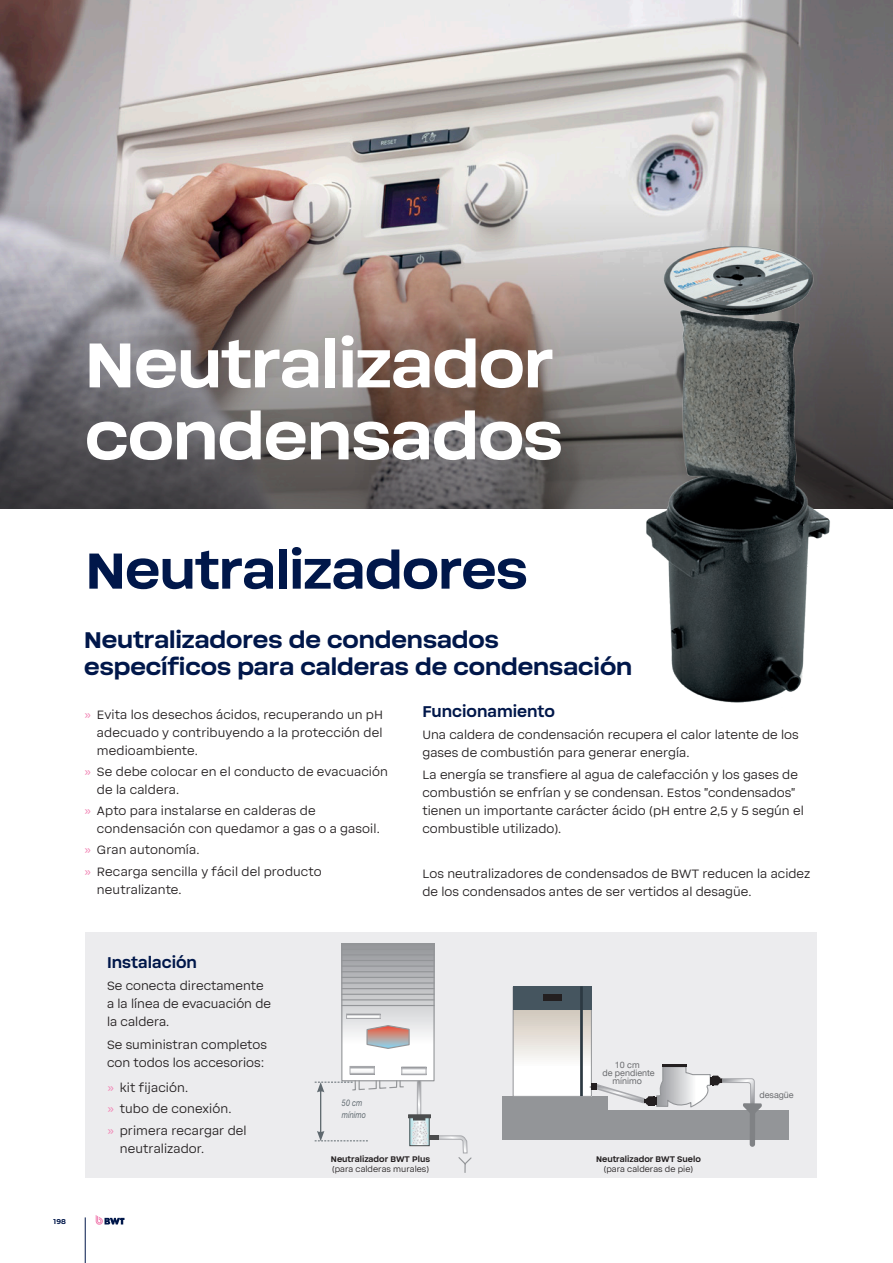
<style>
.page{position:relative;width:893px;height:1263px;background:#fff}
.page>*{position:absolute;margin:0;border:0;box-sizing:border-box;transform-origin:0 0}
.t1{font:67.5px/72px "BWT Soliden Bold Head";letter-spacing:-.01em;color:#fff}
.t2{font:54px "BWT Soliden Bold Head";letter-spacing:-.01em;color:#00174a}
.t3{font:24px/27px "BWT Soliden Bold Head";letter-spacing:-.005em;color:#00174a}
.t4{font:16.5px "BWT Soliden Bold Text";letter-spacing:-.005em;color:#00174a}
.t5{font:12.75px/18px "BWT Soliden Regular Text";color:#231f20}
.t6{font:italic 9.15px/12.1px "Helvetica Neue LT Std";color:#5f696f;scale:.8 1}
.t7{font:9px/8.1px "Helvetica Neue";color:#6c6d70;text-align:center}
.t8{font:8.7px "BWT Soliden Bold Text";color:#231f20}
.t9{font:8.7px "BWT Soliden Regular Text";color:#231f20}
.t10{font:7.5px "BWT Soliden Bold Text";color:#00174a}
.s1{color:#f287b6}
</style>
<div class="page">
<img style="left:0;top:0;width:893px;height:177px">
<svg style="left:0;top:177px;width:893px;height:331px;background:#8b8180"></svg>
<div style="left:85px;top:933px;width:731px;height:245px;background:#ececee"></div>
<img style="left:603px;top:230px;width:278px;height:473px">
<div style="left:502px;top:1096px;width:106px;height:40px;background:#939598"></div>
<div style="left:502px;top:1110px;width:286px;height:29px;background:#939598"></div>
<svg style="left:515px;top:1010px;width:75px;height:85px"></svg>
<div style="left:513px;top:986px;width:79px;height:111px;border:1px solid #939598"></div>
<div style="left:750px;top:1109px;width:5px;height:38px;background:#808285;border-radius:3px"></div>
<svg style="left:584px;top:1065px;width:178px;height:48px"></svg>
<hr style="left:662px;top:1064px;width:24px;height:3px;background:#231f20">
<div style="left:513px;top:986px;width:79px;height:24px;background:#45555f"></div>
<hr style="left:580px;top:986px;width:3px;height:110px;background:#2c3942">
<div style="left:543px;top:994px;width:18px;height:7px;background:#231f20"></div>
<div style="left:591px;top:1083px;width:6px;height:7px;background:#231f20"></div>
<svg style="left:343px;top:945px;width:90px;height:75px;background:#b9babd"></svg>
<div style="left:341px;top:943px;width:94px;height:138px;border:1px solid #939598"></div>
<hr style="left:342px;top:949px;width:92px;height:1px;background:#939598">
<hr style="left:342px;top:954px;width:92px;height:1px;background:#939598">
<hr style="left:342px;top:960px;width:92px;height:1px;background:#939598">
<hr style="left:342px;top:965px;width:92px;height:2px;background:#939598">
<hr style="left:342px;top:971px;width:92px;height:1px;background:#939598">
<hr style="left:342px;top:977px;width:92px;height:1px;background:#939598">
<hr style="left:342px;top:982px;width:92px;height:1px;background:#939598">
<hr style="left:342px;top:988px;width:92px;height:1px;background:#939598">
<hr style="left:342px;top:994px;width:92px;height:1px;background:#939598">
<hr style="left:342px;top:999px;width:92px;height:1px;background:#939598">
<hr style="left:342px;top:1005px;width:92px;height:1px;background:#939598">
<svg style="left:348px;top:1015px;width:31px;height:2px"></svg>
<div style="left:346px;top:1013px;width:35px;height:6px;border:1px solid #a8a9ad"></div>
<svg style="left:315px;top:1024px;width:157px;height:149px"></svg>
<hr style="left:85px;top:1217px;width:1px;height:46px;background:#00174a">
<svg style="left:96px;top:1215px;width:28px;height:10px"></svg>
<h1 class="t1" style="left:85px;top:327px;width:479px">Neutralizador condensados</h1>
<h2 class="t2" style="left:86px;top:538px;width:444px">Neutralizadores</h2>
<h3 class="t3" style="left:84px;top:626px;width:550px">Neutralizadores de condensados específicos para calderas de condensación</h3>
<p class="t5" style="left:97px;top:705px;width:288px;text-align:justify;text-indent:-13px"><span class="s1">»</span> Evita los desechos ácidos, recuperando un pH adecuado y contribuyendo a la protección del medioambiente.</p>
<p class="t5" style="left:97px;top:762px;width:292px;text-indent:-13px"><span class="s1">»</span> Se debe colocar en el conducto de evacuación de la caldera.</p>
<p class="t5" style="left:97px;top:802px;width:284px;text-indent:-13px"><span class="s1">»</span> Apto para instalarse en calderas de condensación con quedamor a gas o a gasoil.</p>
<p class="t5" style="left:84px;top:839px;width:239px;line-height:21.1px"><span class="s1">»</span> Gran autonomía.<br><span class="s1">»</span> Recarga sencilla y fácil del producto</p>
<p class="t5" style="left:97px;top:880px;width:86px">neutralizante.</p>
<p class="t4" style="left:422px;top:701px;width:134px">Funcionamiento</p>
<p class="t5" style="left:422px;top:725px;width:378px">Una caldera de condensación recupera el calor latente de los gases de combustión para generar energía.</p>
<p class="t5" style="left:422px;top:766px;width:383px">La energía se transfiere al agua de calefacción y los gases de combustión se enfrían y se condensan. Estos "condensados" tienen un importante carácter ácido (pH entre 2,5 y 5 según el combustible utilizado).</p>
<p class="t5" style="left:422px;top:864px;width:390px">Los neutralizadores de condensados de BWT reducen la acidez de los condensados antes de ser vertidos al desagüe.</p>
<p class="t10" style="left:53px;top:1217px;width:14px">198</p>
<p class="t4" style="left:107px;top:952px;width:92px">Instalación</p>
<p class="t5" style="left:107px;top:977px;width:166px">Se conecta directamente a la línea de evacuación de la caldera.</p>
<p class="t5" style="left:107px;top:1035px;width:162px">Se suministran completos con todos los accesorios:</p>
<p class="t5" style="left:107px;top:1077px;width:141px;line-height:21.1px"><span class="s1">»</span> kit fijación.<br><span class="s1">»</span> tubo de conexión.<br><span class="s1">»</span> primera recargar del</p>
<p class="t5" style="left:120px;top:1139px;width:86px">neutralizador.</p>
<p class="t6" style="left:342px;top:1096px;width:31px">50 cm mínimo</p>
<p class="t8" style="left:331px;top:1154px;width:101px">Neutralizador BWT Plus</p>
<p class="t9" style="left:332px;top:1164px;width:98px">(para calderas murales)</p>
<p class="t7" style="left:602px;top:1061px;width:54px">10 cm<br>de pendiente mínimo</p>
<p class="t8" style="left:596px;top:1154px;width:106px">Neutralizador BWT Suelo</p>
<p class="t9" style="left:604px;top:1164px;width:91px">(para calderas de pie)</p>
<p class="t7" style="left:759px;top:1092px;width:36px">desagüe</p>
</div>
